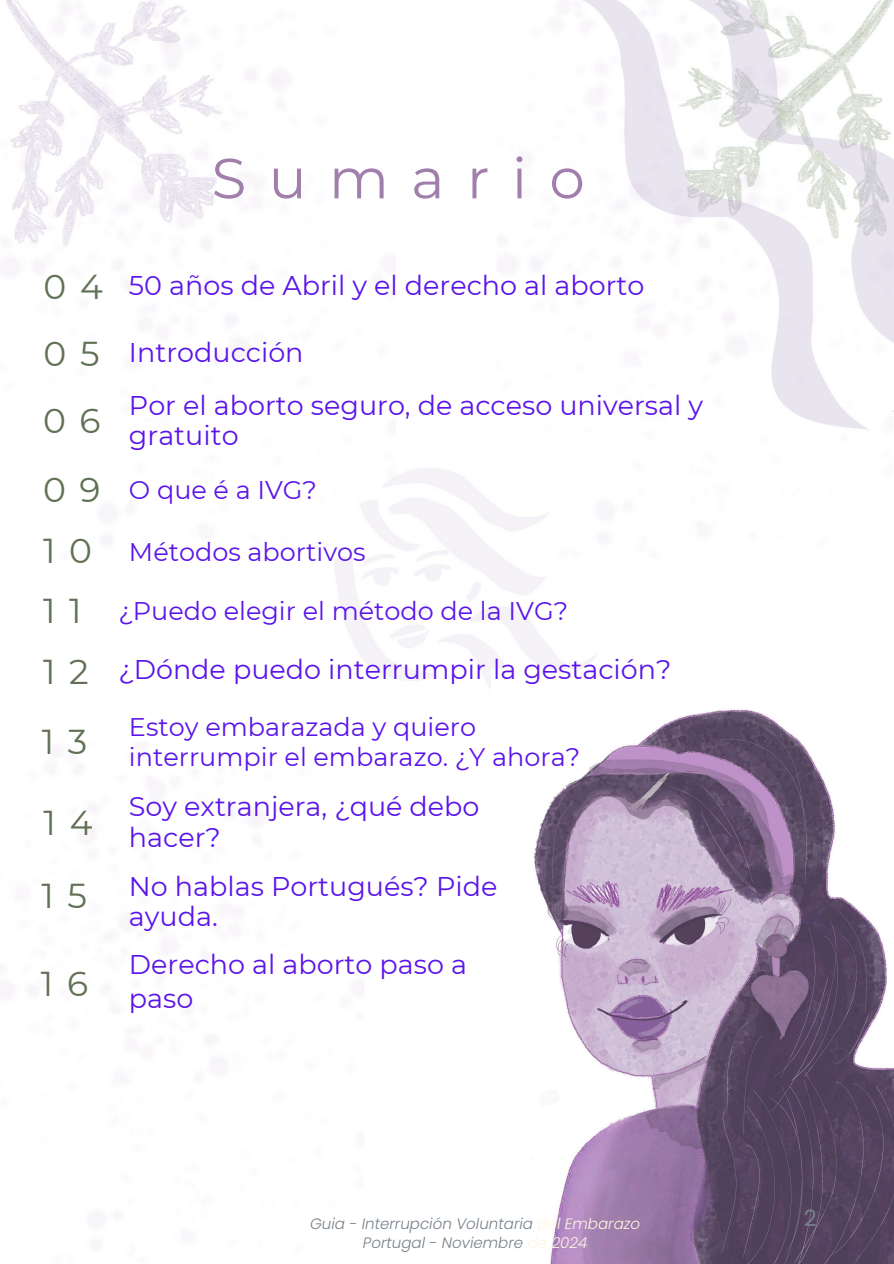
<style>
.page{position:relative;width:894px;height:1264px;background:#fff}
.page>*{position:absolute;margin:0;border:0;box-sizing:border-box;transform-origin:0 0}
.t1{font:56.4px "Montserrat";letter-spacing:.395em;color:#a17fac}
.t2{font:34.5px "Montserrat";color:#617155}
.t3{font:27px/30.3px "Montserrat";color:#5b15ea}
.t4{font:25.5px/29.2px "Montserrat";color:#5b15ea}
.t5{font:22.5px "Poppins";color:#78818b}
.t6{font:italic 300 15px "Poppins";color:#78818b}
.s1{color:#fff5e0}
</style>
<div class="page">
<img style="left:6px;top:0;width:887px;height:1247px">
<img style="left:492px;top:670px;width:401px;height:593px">
<p class="t1" style="left:211px;top:144px;width:374px">Sumario</p>
<p class="t2" style="left:44px;top:266px;width:61px">0 4</p>
<p class="t2" style="left:44px;top:333px;width:57px">0 5</p>
<p class="t2" style="left:43px;top:400px;width:59px">0 6</p>
<p class="t2" style="left:43px;top:468px;width:59px">0 9</p>
<p class="t2" style="left:43px;top:529px;width:50px">1 0</p>
<p class="t2" style="left:43px;top:590px;width:40px">1 1</p>
<p class="t2" style="left:43px;top:650px;width:47px">1 2</p>
<p class="t2" style="left:42px;top:720px;width:47px">1 3</p>
<h1 class="t2" style="left:44px;top:802px;width:50px">1 4</h1>
<h2 class="t2" style="left:41px;top:874px;width:47px">1 5</h2>
<h2 class="t2" style="left:41px;top:962px;width:49px">1 6</h2>
<h2 class="t3" style="left:129px;top:270px;width:517px">50 años de Abril y el derecho al aborto</h2>
<h2 class="t3" style="left:129px;top:337px;width:176px">Introducción</h2>
<h2 class="t3" style="left:129px;top:390px;width:575px">Por el aborto seguro, de acceso universal y gratuito</h2>
<h2 class="t4" style="left:129px;top:475px;width:190px">O que é a IVG?</h2>
<h2 class="t4" style="left:129px;top:537px;width:238px">Métodos abortivos</h2>
<p class="t4" style="left:118px;top:596px;width:451px">¿Puedo elegir el método de la IVG?</p>
<h2 class="t3" style="left:118px;top:654px;width:554px">¿Dónde puedo interrumpir la gestación?</h2>
<h2 class="t4" style="left:129px;top:712px;width:452px">Estoy embarazada y quiero interrumpir el embarazo. ¿Y ahora?</h2>
<h2 class="t3" style="left:129px;top:791px;width:352px">Soy extranjera, ¿qué debo hacer?</h2>
<h2 class="t3" style="left:129px;top:870px;width:370px">No hablas Portugués? Pide ayuda.</h2>
<p class="t3" style="left:129px;top:947px;width:339px;line-height:33.8px">Derecho al aborto paso a paso</p>
<p class="t6" style="left:310px;top:1212px;width:331px">Guia - Interrupción Voluntaria <span class="s1">del Embarazo</span></p>
<p class="t5" style="left:803px;top:1202px;width:14px">2</p>
<p class="t6" style="left:363px;top:1231px;width:226px">Portugal - Noviembre <span class="s1">de 2024</span></p>
</div>
